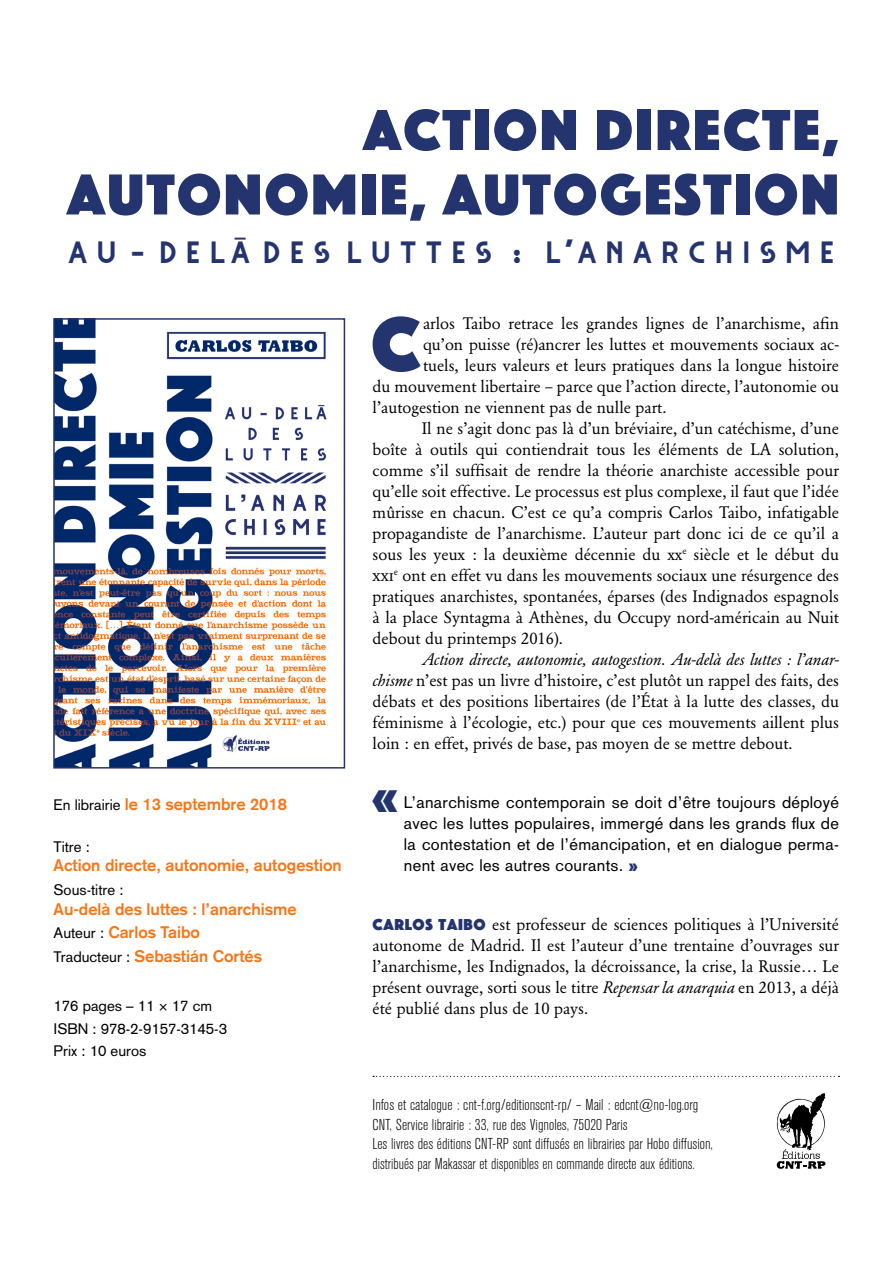
<style>
.page{position:relative;width:893px;height:1263px;background:#fff}
.page>*{position:absolute;margin:0;border:0;box-sizing:border-box;transform-origin:0 0}
.t1{font:79.5px "Phosphate Solid";color:#24346f}
.t2{font:60px/64.5px "Phosphate Solid";letter-spacing:.04em;color:#24346f;text-align:right}
.t3{font:48px "Phosphate Solid";color:#24346f}
.t4{font:33.15px "Grotesk";letter-spacing:.01em;color:#24346f}
.t5{font:27.15px "Phosphate Solid";color:#24346f}
.t6{font:16.5px/21px "Garamond BE";color:#000;text-align:justify}
.t7{font:16.5px/21px "Akzidenz Grotesk";letter-spacing:.02em;color:#000;text-align:justify}
.t8{font:700 16.5px/23.7px "Akzidenz Grotesk";color:#f87618}
.t9{font:300 condensed 15.6px/19.5px "Akzidenz Grotesk BE";color:#000;scale:1.05 1}
.t10{font:15px/22.5px "Akzidenz Grotesk";color:#000}
.s1{font-weight:400;font-size:15px;color:#000}
.s2{font-family:"Garamond BE Regular SC"}
.s3{font-style:italic}
.s4{font-family:"Phosphate Solid";color:#24346f}
</style>
<div class="page">
<img style="left:56px;top:321px;width:271px;height:444px">
<div style="left:53px;top:318px;width:292px;height:450px;border:2px solid #24346f"></div>
<svg style="left:777px;top:1093px;width:48px;height:76px"></svg>
<svg style="left:373px;top:1076px;width:466px;height:1px"></svg>
<h2 class="t2" style="left:67px;top:95px;width:773px">ACTION DIRECTE,<br>AUTONOMIE, AUTOGESTION</h2>
<h3 class="t4" style="left:64px;top:237px;width:776px">AU-DELÀ DES LUTTES : L ANARCHISME</h3>
<h3 class="t5" style="left:566px;top:216px;width:9px">,</h3>
<p class="t8" style="left:54px;top:792px;width:235px"><span class="s1">En librairie</span> le 13 septembre 2018</p>
<p class="t10" style="left:54px;top:835px;width:38px">Titre :</p>
<p class="t8" style="left:54px;top:853px;width:290px">Action directe, autonomie, autogestion</p>
<p class="t10" style="left:54px;top:878px;width:72px">Sous-titre :</p>
<p class="t8" style="left:54px;top:897px;width:245px">Au-delà des luttes : l’anarchisme<br><span class="s1">Auteur :</span> Carlos Taibo<br><span class="s1">Traducteur :</span> Sebastián Cortés</p>
<p class="t10" style="left:54px;top:995px;width:175px">176 pages – 11 × 17 cm<br>ISBN : 978-2-9157-3145-3<br>Prix : 10 euros</p>
<h1 class="t1" style="left:371px;top:288px;width:50px">C</h1>
<p class="t6" style="left:423px;top:313px;width:417px">arlos Taibo retrace les grandes lignes de l’anarchisme, afin</p>
<p class="t6" style="left:423px;top:334px;width:417px">qu’on puisse (ré)ancrer les luttes et mouvements sociaux ac-</p>
<p class="t6" style="left:423px;top:355px;width:417px">tuels, leurs valeurs et leurs pratiques dans la longue histoire</p>
<p class="t6" style="left:373px;top:376px;width:468px">du mouvement libertaire – parce que l’action directe, l’autonomie ou</p>
<p class="t6" style="left:373px;top:397px;width:295px">l’autogestion ne viennent pas de nulle part.</p>
<p class="t6" style="left:422px;top:418px;width:419px">Il ne s’agit donc pas là d’un bréviaire, d’un catéchisme, d’une</p>
<p class="t6" style="left:373px;top:439px;width:468px">boîte à outils qui contiendrait tous les éléments de LA solution,</p>
<p class="t6" style="left:373px;top:460px;width:468px">comme s’il suffisait de rendre la théorie anarchiste accessible pour</p>
<p class="t6" style="left:373px;top:481px;width:468px">qu’elle soit effective. Le processus est plus complexe, il faut que l’idée</p>
<p class="t6" style="left:373px;top:502px;width:468px">mûrisse en chacun. C’est ce qu’a compris Carlos Taibo, infatigable</p>
<p class="t6" style="left:373px;top:523px;width:468px">propagandiste de l’anarchisme. L’auteur part donc ici de ce qu’il a</p>
<p class="t6" style="left:373px;top:544px;width:468px">sous les yeux : la deuxième décennie du xx<sup>e</sup> siècle et le début du</p>
<p class="t6" style="left:373px;top:565px;width:468px"><span class="s2">xxi</span><sup>e</sup> ont en effet vu dans les mouvements sociaux une résurgence des</p>
<p class="t6" style="left:373px;top:586px;width:468px">pratiques anarchistes, spontanées, éparses (des Indignados espagnols</p>
<p class="t6" style="left:373px;top:607px;width:468px">à la place Syntagma à Athènes, du Occupy nord-américain au Nuit</p>
<p class="t6" style="left:373px;top:628px;width:192px">debout du printemps 2016).</p>
<p class="t6" style="left:373px;top:649px;width:468px;text-indent:49px"><span class="s3">Action directe, autonomie, autogestion. Au-delà des luttes : l’anar&shy;chisme</span> n’est pas un livre d’histoire, c’est plutôt un rappel des faits, des débats et des positions libertaires (de l’État à la lutte des classes, du féminisme à l’écologie, etc.) pour que ces mouvements aillent plus loin : en effet, privés de base, pas moyen de se mettre debout.</p>
<h3 class="t3" style="left:373px;top:761px;width:27px">«</h3>
<p class="t7" style="left:404px;top:791px;width:437px">L’anarchisme contemporain se doit d’être toujours déployé avec les luttes populaires, immergé dans les grands flux de la contestation et de l’émancipation, et en dialogue perma&shy;nent avec les autres courants. <span class="s4">»</span></p>
<p class="t6" style="left:373px;top:914px;width:468px"><span class="s4">CARLOS TAIBO</span> est professeur de sciences politiques à l’Université autonome de Madrid. Il est l’auteur d’une trentaine d’ouvrages sur l’anarchisme, les Indignados, la décroissance, la crise, la Russie… Le présent ouvrage, sorti sous le titre <span class="s3">Repensar la anarquia</span> en 2013, a déjà été publié dans plus de 10 pays.</p>
<p class="t9" style="left:373px;top:1096px;width:326px">Infos et catalogue : cnt-f.org/editionscnt-rp/ – Mail : edcnt@no-log.org CNT, Service librairie : 33, rue des Vignoles, 75020 Paris<br>Les livres des éditions CNT-RP sont diffusés en librairies par Hobo diffusion, distribués par Makassar et disponibles en commande directe aux éditions.</p>
</div>
